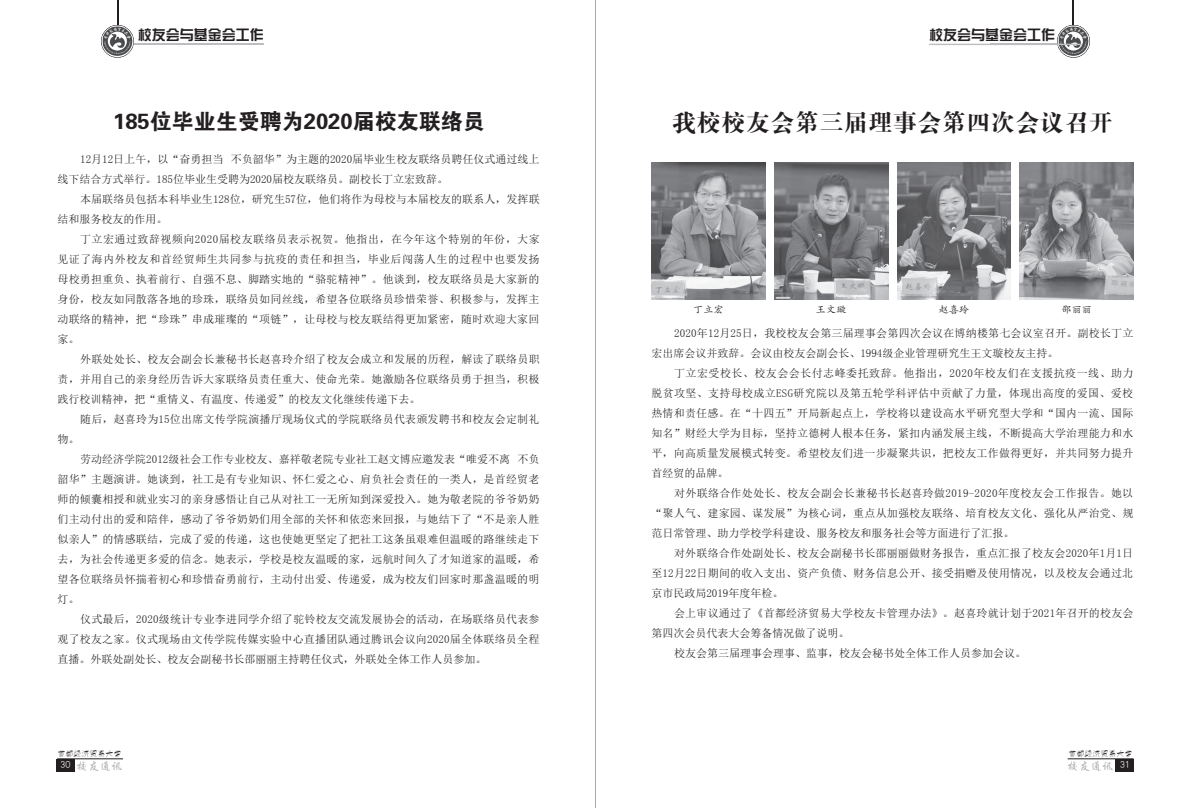
<style>
.page{position:relative;width:1191px;height:808px;background:#fff}
.page>*{position:absolute;margin:0;border:0;box-sizing:border-box;transform-origin:0 0}
.t1{font:24px "FZDBSJW GB1 0";letter-spacing:.02em;color:#231f20}
.t2{font:22px "FZDHTJW GB1 0";color:#231f20}
.t3{font:14px "H Yk 1 gj";color:#231f20}
.t4{font:11px/20px "Sim Sun";letter-spacing:.015em;color:#231f20;text-align:justify}
.t5{font:10px "FZKTJW GB1 0";letter-spacing:.02em;color:#231f20}
.t6{font:10px "H Yg 2 gj";color:#fff}
.t7{font:8px "H Yg 4 gj";color:#231f20}
</style>
<div class="page">
<hr style="left:1067px;top:758px;width:66px;height:1px;background:#231f20">
<div style="left:1115px;top:758px;width:19px;height:13px;background:#231f20"></div>
<hr style="left:57px;top:758px;width:66px;height:1px;background:#231f20">
<div style="left:56px;top:758px;width:19px;height:13px;background:#231f20"></div>
<svg style="left:77px;top:761px;width:45px;height:10px"></svg>
<svg style="left:1068px;top:761px;width:44px;height:10px"></svg>
<hr style="left:595px;top:0;width:1px;height:808px;background:#a8a9ad">
<hr style="left:118px;top:0;width:1px;height:44px;background:#231f20">
<hr style="left:115px;top:44px;width:149px;height:1px;background:#bcbdc0">
<svg style="left:101px;top:25px;width:33px;height:33px"></svg>
<hr style="left:1072px;top:0;width:1px;height:44px;background:#231f20">
<svg style="left:1057px;top:25px;width:32px;height:33px"></svg>
<hr style="left:929px;top:44px;width:152px;height:1px;background:#bcbdc0">
<img style="left:651px;top:162px;width:114px;height:137px">
<img style="left:774px;top:162px;width:114px;height:137px">
<img style="left:897px;top:162px;width:113px;height:137px">
<img style="left:1020px;top:162px;width:113px;height:137px">
<p class="t3" style="left:138px;top:27px;width:128px">校友会与基金会工作</p>
<p class="t3" style="left:929px;top:27px;width:127px">校友会与基金会工作</p>
<h2 class="t2" style="left:113px;top:110px;width:373px">185位毕业生受聘为2020届校友联络员</h2>
<p class="t4" style="left:57px;top:149px;width:483px;text-indent:23px">12月12日上午，以“奋勇担当 不负韶华”为主题的2020届毕业生校友联络员聘任仪式通过线上线下结合方式举行。185位毕业生受聘为2020届校友联络员。副校长丁立宏致辞。</p>
<p class="t4" style="left:57px;top:189px;width:484px;text-indent:23px">本届联络员包括本科毕业生128位，研究生57位，他们将作为母校与本届校友的联系人，发挥联结和服务校友的作用。</p>
<p class="t4" style="left:57px;top:229px;width:484px;text-indent:23px">丁立宏通过致辞视频向2020届校友联络员表示祝贺。他指出，在今年这个特别的年份，大家见证了海内外校友和首经贸师生共同参与抗疫的责任和担当，毕业后闯荡人生的过程中也要发扬母校勇担重负、执着前行、自强不息、脚踏实地的“骆驼精神”。他谈到，校友联络员是大家新的身份，校友如同散落各地的珍珠，联络员如同丝线，希望各位联络员珍惜荣誉、积极参与，发挥主动联络的精神，把“珍珠”串成璀璨的“项链”，让母校与校友联结得更加紧密，随时欢迎大家回家。</p>
<p class="t4" style="left:57px;top:349px;width:484px;text-indent:23px">外联处处长、校友会副会长兼秘书长赵喜玲介绍了校友会成立和发展的历程，解读了联络员职责，并用自己的亲身经历告诉大家联络员责任重大、使命光荣。她激励各位联络员勇于担当，积极践行校训精神，把“重情义、有温度、传递爱”的校友文化继续传递下去。</p>
<p class="t4" style="left:80px;top:409px;width:461px">随后，赵喜玲为15位出席文传学院演播厅现场仪式的学院联络员代表颁发聘书和校友会定制礼</p>
<p class="t4" style="left:57px;top:429px;width:23px">物。</p>
<p class="t4" style="left:57px;top:449px;width:483px;text-indent:23px">劳动经济学院2012级社会工作专业校友、嘉祥敬老院专业社工赵文博应邀发表“唯爱不离 不负韶华”主题演讲。她谈到，社工是有专业知识、怀仁爱之心、肩负社会责任的一类人，是首经贸老师的倾囊相授和就业实习的亲身感悟让自己从对社工一无所知到深爱投入。她为敬老院的爷爷奶奶们主动付出的爱和陪伴，感动了爷爷奶奶们用全部的关怀和依恋来回报，与她结下了“不是亲人胜似亲人”的情感联结，完成了爱的传递，这也使她更坚定了把社工这条虽艰难但温暖的路继续走下去，为社会传递更多爱的信念。她表示，学校是校友温暖的家，远航时间久了才知道家的温暖，希望各位联络员怀揣着初心和珍惜奋勇前行，主动付出爱、传递爱，成为校友们回家时那盏温暖的明灯。</p>
<p class="t4" style="left:57px;top:609px;width:483px;text-indent:23px">仪式最后，2020级统计专业李进同学介绍了驼铃校友交流发展协会的活动，在场联络员代表参观了校友之家。仪式现场由文传学院传媒实验中心直播团队通过腾讯会议向2020届全体联络员全程直播。外联处副处长、校友会副秘书长邵丽丽主持聘任仪式，外联处全体工作人员参加。</p>
<h1 class="t1" style="left:672px;top:110px;width:442px">我校校友会第三届理事会第四次会议召开</h1>
<p class="t5" style="left:693px;top:304px;width:32px">丁立宏</p>
<p class="t5" style="left:816px;top:304px;width:32px">王文璇</p>
<p class="t5" style="left:938px;top:304px;width:32px">赵喜玲</p>
<p class="t5" style="left:1061px;top:304px;width:32px">邵丽丽</p>
<p class="t4" style="left:651px;top:323px;width:483px;text-indent:23px">2020年12月25日，我校校友会第三届理事会第四次会议在博纳楼第七会议室召开。副校长丁立宏出席会议并致辞。会议由校友会副会长、1994级企业管理研究生王文璇校友主持。</p>
<p class="t4" style="left:651px;top:363px;width:484px;text-indent:23px">丁立宏受校长、校友会会长付志峰委托致辞。他指出，2020年校友们在支援抗疫一线、助力脱贫攻坚、支持母校成立ESG研究院以及第五轮学科评估中贡献了力量，体现出高度的爱国、爱校热情和责任感。在“十四五”开局新起点上，学校将以建设高水平研究型大学和“国内一流、国际知名”财经大学为目标，坚持立德树人根本任务，紧扣内涵发展主线，不断提高大学治理能力和水平，向高质量发展模式转变。希望校友们进一步凝聚共识，把校友工作做得更好，并共同努力提升首经贸的品牌。</p>
<p class="t4" style="left:651px;top:483px;width:483px;text-indent:23px">对外联络合作处处长、校友会副会长兼秘书长赵喜玲做2019-2020年度校友会工作报告。她以“聚人气、建家园、谋发展”为核心词，重点从加强校友联络、培育校友文化、强化从严治党、规范日常管理、助力学校学科建设、服务校友和服务社会等方面进行了汇报。</p>
<p class="t4" style="left:651px;top:543px;width:483px;text-indent:23px">对外联络合作处副处长、校友会副秘书长邵丽丽做财务报告，重点汇报了校友会2020年1月1日至12月22日期间的收入支出、资产负债、财务信息公开、接受捐赠及使用情况，以及校友会通过北京市民政局2019年度年检。</p>
<p class="t4" style="left:674px;top:603px;width:461px">会上审议通过了《首都经济贸易大学校友卡管理办法》。赵喜玲就计划于2021年召开的校友会</p>
<p class="t4" style="left:651px;top:623px;width:199px">第四次会员代表大会筹备情况做了说明。</p>
<p class="t4" style="left:674px;top:643px;width:353px">校友会第三届理事会理事、监事，校友会秘书处全体工作人员参加会议。</p>
<p class="t7" style="left:57px;top:750px;width:66px">首都经济贸易大学</p>
<p class="t6" style="left:60px;top:759px;width:12px">30</p>
<p class="t7" style="left:1068px;top:750px;width:65px">首都经济贸易大学</p>
<p class="t6" style="left:1120px;top:759px;width:11px">31</p>
</div>
